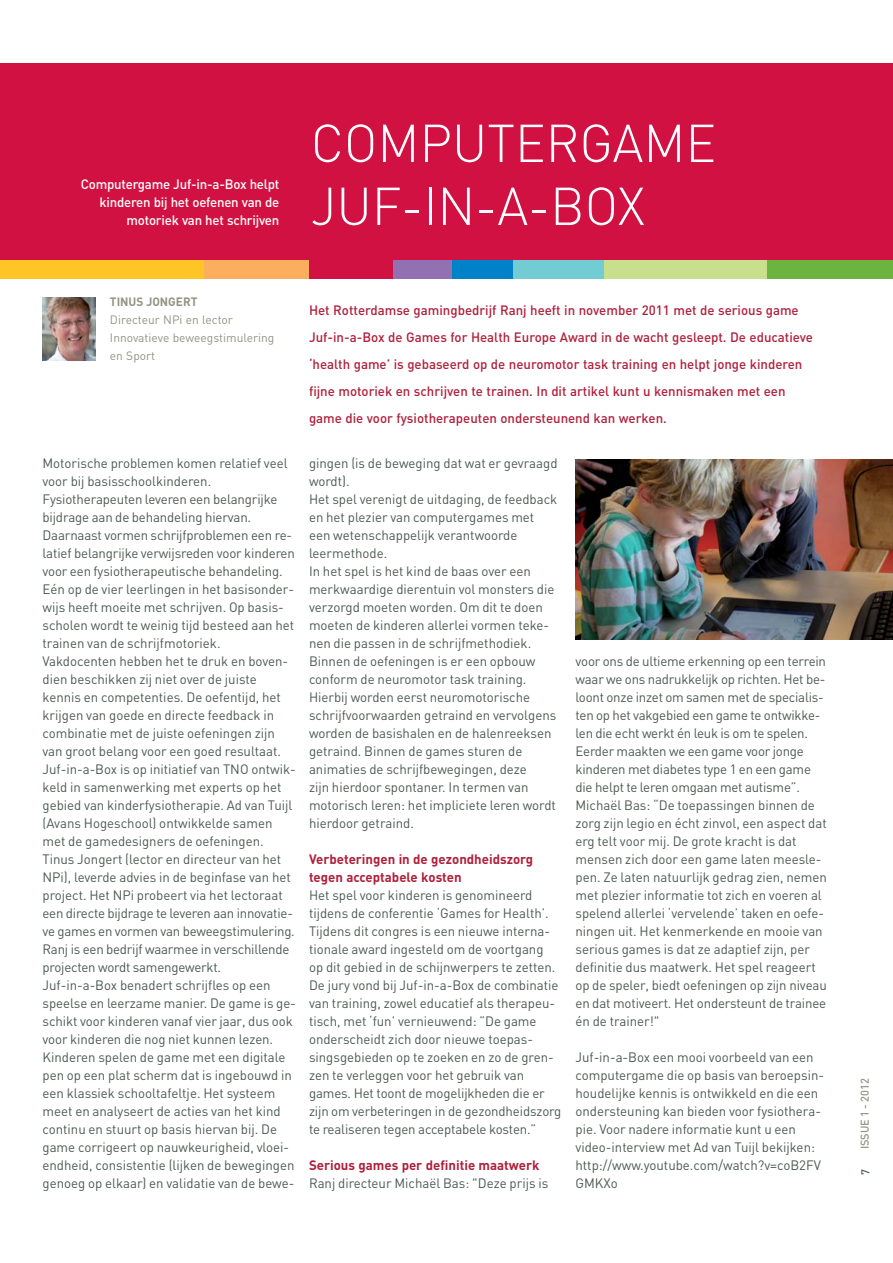
<style>
.page{position:relative;width:893px;height:1263px;background:#fff}
.page>*{position:absolute;margin:0;border:0;box-sizing:border-box;transform-origin:0 0}
.t1{font:300 52.5px/63px "DIN";color:#fff}
.t2{font:13.5px/18px "DIN";color:#4c5a52}
.t3{font:500 13.5px/27px "DIN";color:#af203b}
.t4{font:700 13.5px/18px "DIN";color:#af203b}
.t5{font:500 13.5px/18px "DIN";letter-spacing:-.015em;color:#fff;text-align:right}
.t6{font:12px/18px "DIN";color:#949384}
.t7{font:700 12px "DIN";color:#949384}
.t8{font:500 11.25px "DIN";color:#949384}
.t9{font:500 11.25px "DIN";color:#4c5a52}
</style>
<div class="page">
<div style="left:0;top:63px;width:893px;height:215px;background:#d11141"></div>
<div style="left:0;top:261px;width:204px;height:18px;background:#ffc425"></div>
<div style="left:204px;top:261px;width:105px;height:18px;background:#fbaf5e"></div>
<div style="left:309px;top:261px;width:84px;height:18px;background:#d11141"></div>
<div style="left:393px;top:261px;width:65px;height:18px;background:#9370b1"></div>
<div style="left:452px;top:261px;width:62px;height:18px;background:#0082c8"></div>
<div style="left:514px;top:261px;width:94px;height:18px;background:#72ccd3"></div>
<div style="left:604px;top:261px;width:164px;height:18px;background:#c8df8e"></div>
<div style="left:768px;top:261px;width:125px;height:18px;background:#6cb43f"></div>
<img style="left:43px;top:297px;width:53px;height:63px">
<img style="left:575px;top:459px;width:318px;height:180px">
<p class="t5" style="left:81px;top:177px;width:200px">Computergame Juf-in-a-Box helpt kinderen bij het oefenen van de motoriek van het schrijven</p>
<p class="t7" style="left:110px;top:297px;width:89px">TINUS JONGERT</p>
<p class="t6" style="left:110px;top:312px;width:166px">Directeur NPi en lector<br>Innovatieve beweegstimulering en Sport</p>
<h1 class="t1" style="left:311px;top:118px;width:407px">COMPUTERGAME<br>JUF-IN-A-BOX</h1>
<p class="t3" style="left:309px;top:298px;width:505px">Het Rotterdamse gamingbedrijf Ranj heeft in november 2011 met de serious game Juf-in-a-Box de Games for Health Europe Award in de wacht gesleept. De educatieve ‘health game’ is gebaseerd op de neuromotor task training en helpt jonge kinderen fijne motoriek en schrijven te trainen. In dit artikel kunt u kennismaken met een game die voor fysiotherapeuten ondersteunend kan werken.</p>
<p class="t2" style="left:43px;top:456px;width:255px">Motorische problemen komen relatief veel voor bij basisschoolkinderen.<br>Fysiotherapeuten leveren een belangrijke bijdrage aan de behandeling hiervan.<br>Daarnaast vormen schrijfproblemen een re&shy;latief belangrijke verwijsreden voor kinderen voor een fysiotherapeutische behandeling.<br>Eén op de vier leerlingen in het basisonder&shy;wijs heeft moeite met schrijven. Op basis&shy;scholen wordt te weinig tijd besteed aan het trainen van de schrijfmotoriek.<br>Vakdocenten hebben het te druk en boven&shy;dien beschikken zij niet over de juiste kennis en competenties. De oefentijd, het krijgen van goede en directe feedback in combinatie met de juiste oefeningen zijn van groot belang voor een goed resultaat.<br>Juf-in-a-Box is op initiatief van TNO ontwik&shy;keld in samenwerking met experts op het gebied van kinderfysiotherapie. Ad van Tuijl (Avans Hogeschool) ontwikkelde samen met de gamedesigners de oefeningen.<br>Tinus Jongert (lector en directeur van het NPi), leverde advies in de beginfase van het project. Het NPi probeert via het lectoraat een directe bijdrage te leveren aan innovatie&shy;ve games en vormen van beweegstimulering.<br>Ranj is een bedrijf waarmee in verschillende projecten wordt samengewerkt.<br>Juf-in-a-Box benadert schrijfles op een speelse en leerzame manier. De game is ge&shy;schikt voor kinderen vanaf vier jaar, dus ook voor kinderen die nog niet kunnen lezen.<br>Kinderen spelen de game met een digitale pen op een plat scherm dat is ingebouwd in een klassiek schooltafeltje. Het systeem meet en analyseert de acties van het kind continu en stuurt op basis hiervan bij. De game corrigeert op nauwkeurigheid, vloei&shy;endheid, consistentie (lijken de bewegingen genoeg op elkaar) en validatie van de bewe-</p>
<p class="t2" style="left:309px;top:456px;width:250px">gingen (is de beweging dat wat er gevraagd wordt).<br>Het spel verenigt de uitdaging, de feedback en het plezier van computergames met een wetenschappelijk verantwoorde leermethode.<br>In het spel is het kind de baas over een merkwaardige dierentuin vol monsters die verzorgd moeten worden. Om dit te doen moeten de kinderen allerlei vormen teke&shy;nen die passen in de schrijfmethodiek.<br>Binnen de oefeningen is er een opbouw conform de neuromotor task training.<br>Hierbij worden eerst neuromotorische schrijfvoorwaarden getraind en vervolgens worden de basishalen en de halenreeksen getraind. Binnen de games sturen de animaties de schrijfbewegingen, deze<br>zijn hierdoor spontaner. In termen van motorisch leren: het impliciete leren wordt hierdoor getraind.</p>
<p class="t4" style="left:309px;top:851px;width:226px">Verbeteringen in de gezondheidszorg tegen acceptabele kosten</p>
<p class="t2" style="left:309px;top:888px;width:254px">Het spel voor kinderen is genomineerd tijdens de conferentie ‘Games for Health’.<br>Tijdens dit congres is een nieuwe interna&shy;tionale award ingesteld om de voortgang<br>op dit gebied in de schijnwerpers te zetten.<br>De jury vond bij Juf-in-a-Box de combinatie van training, zowel educatief als therapeu&shy;tisch, met ‘fun’ vernieuwend: ”De game onderscheidt zich door nieuwe toepas&shy;singsgebieden op te zoeken en zo de gren&shy;zen te verleggen voor het gebruik van games. Het toont de mogelijkheden die er zijn om verbeteringen in de gezondheidszorg te realiseren tegen acceptabele kosten.”</p>
<p class="t4" style="left:309px;top:1157px;width:232px">Serious games per definitie maatwerk</p>
<p class="t2" style="left:309px;top:1176px;width:241px">Ranj directeur Michaël Bas: "Deze prijs is</p>
<p class="t2" style="left:575px;top:654px;width:253px">voor ons de ultieme erkenning op een terrein waar we ons nadrukkelijk op richten. Het be&shy;loont onze inzet om samen met de specialis&shy;ten op het vakgebied een game te ontwikke&shy;len die echt werkt én leuk is om te spelen.<br>Eerder maakten we een game voor jonge kinderen met diabetes type 1 en een game die helpt te leren omgaan met autisme”.<br>Michaël Bas: “De toepassingen binnen de zorg zijn legio en écht zinvol, een aspect dat erg telt voor mij. De grote kracht is dat mensen zich door een game laten meesle&shy;pen. Ze laten natuurlijk gedrag zien, nemen met plezier informatie tot zich en voeren al spelend allerlei ‘vervelende’ taken en oefe&shy;ningen uit. Het kenmerkende en mooie van serious games is dat ze adaptief zijn, per definitie dus maatwerk. Het spel reageert op de speler, biedt oefeningen op zijn niveau en dat motiveert. Het ondersteunt de trainee én de trainer!"</p>
<p class="t2" style="left:575px;top:1050px;width:250px">Juf-in-a-Box een mooi voorbeeld van een computergame die op basis van beroepsin&shy;houdelijke kennis is ontwikkeld en die een ondersteuning kan bieden voor fysiothera&shy;pie. Voor nadere informatie kunt u een video-interview met Ad van Tuijl bekijken: http://www.youtube.com/watch?v=coB2FV GMKXo</p>
<p class="t8" style="left:861px;top:1149px;width:73px;rotate:-90deg">ISSUE 1 - 2012</p>
<p class="t9" style="left:861px;top:1175px;width:7px;rotate:-90deg">7</p>
</div>
